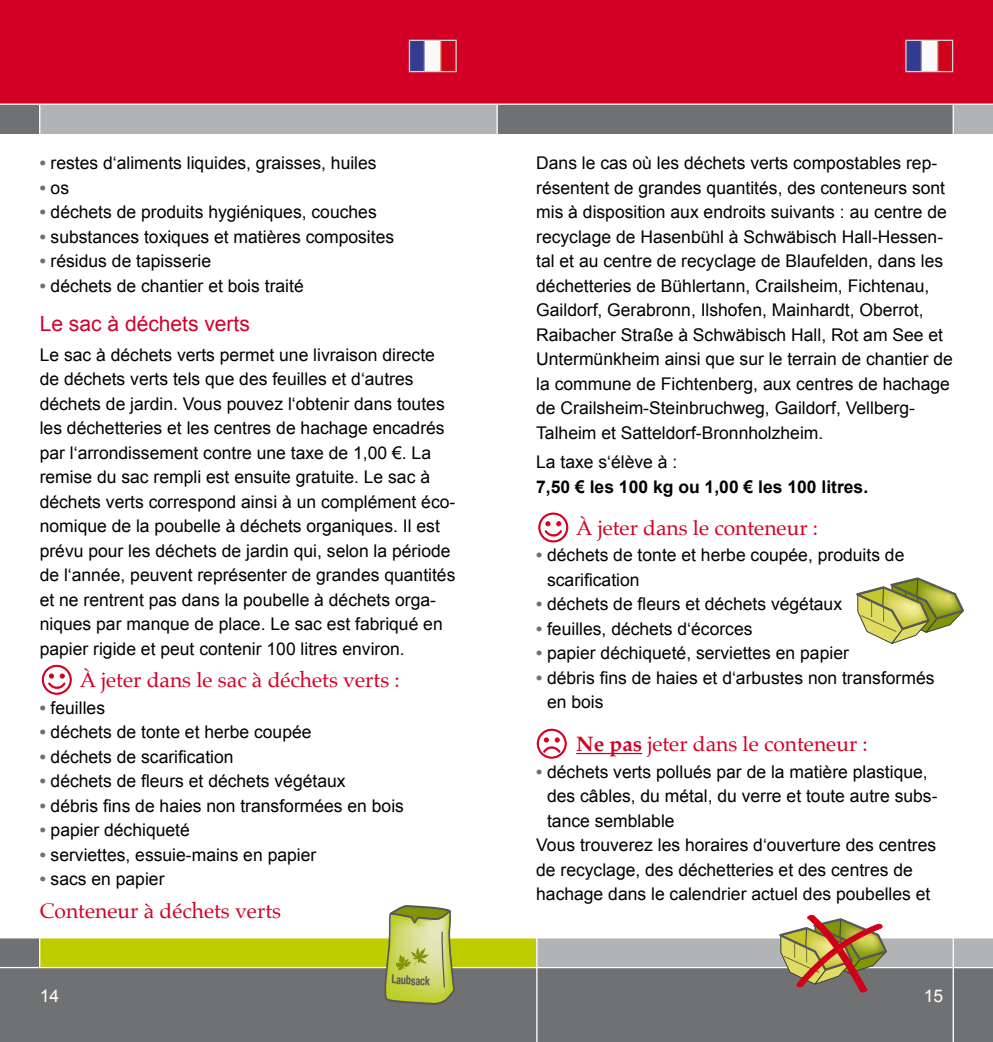
<style>
.page{position:relative;width:993px;height:1042px;background:#fff}
.page>*{position:absolute;margin:0;border:0;box-sizing:border-box;transform-origin:0 0}
.t1{font:21px "Palatino";color:#d20024}
.t2{font:21px "Arial";color:#d2002c}
.t3{font:17.5px/24.5px "Arial";color:#000}
.t4{font:700 17.5px "Arial";color:#000}
.t5{font:17.5px "Arial";color:#fff}
.t6{font:700 condensed 12.25px "Helvetica Neue";color:#58585a;scale:.82 1}
.s1{font-weight:700;color:#707172}
.s2{font-weight:700}
</style>
<div class="page">
<div style="left:0;top:0;width:992px;height:104px;background:#d20024"></div>
<div style="left:0;top:967px;width:992px;height:75px;background:#707172"></div>
<div style="left:0;top:938px;width:992px;height:29px;background:#b1b3b4"></div>
<div style="left:0;top:938px;width:40px;height:29px;background:#707172"></div>
<div style="left:0;top:104px;width:992px;height:30px;background:#707172"></div>
<div style="left:952px;top:104px;width:40px;height:30px;background:#b1b3b4"></div>
<hr style="left:952px;top:104px;width:1px;height:30px;background:#fff">
<div style="left:40px;top:104px;width:456px;height:30px;background:#b1b3b4"></div>
<div style="left:40px;top:938px;width:496px;height:29px;background:#bdcd00"></div>
<hr style="left:0;top:967px;width:992px;height:1px;background:#fff">
<hr style="left:0;top:104px;width:992px;height:1px;background:#fff">
<hr style="left:952px;top:814px;width:1px;height:228px;background:#fff">
<hr style="left:39px;top:104px;width:1px;height:863px;background:#fff">
<hr style="left:536px;top:938px;width:1px;height:104px;background:#fff">
<hr style="left:496px;top:104px;width:1px;height:30px;background:#fff">
<svg style="left:42px;top:665px;width:30px;height:30px"></svg>
<hr style="left:576px;top:753px;width:66px;height:1px;background:#d20024">
<svg style="left:538px;top:512px;width:30px;height:30px"></svg>
<svg style="left:536px;top:729px;width:30px;height:29px"></svg>
<svg style="left:381px;top:905px;width:74px;height:100px"></svg>
<svg style="left:778px;top:914px;width:109px;height:79px"></svg>
<svg style="left:856px;top:577px;width:108px;height:67px"></svg>
<img style="left:410px;top:42px;width:32px;height:28px">
<div style="left:408px;top:40px;width:48px;height:32px;border:1px solid #d0d1d2"></div>
<img style="left:906px;top:42px;width:33px;height:28px">
<div style="left:904px;top:40px;width:48px;height:32px;border:1px solid #d0d1d2"></div>
<p class="t3" style="left:40px;top:151px;width:338px"><span class="s1">•</span> restes d‘aliments liquides, graisses, huiles</p>
<p class="t3" style="left:40px;top:175px;width:31px"><span class="s1">•</span> os</p>
<p class="t3" style="left:40px;top:200px;width:338px"><span class="s1">•</span> déchets de produits hygiéniques, couches</p>
<p class="t3" style="left:40px;top:224px;width:356px"><span class="s1">•</span> substances toxiques et matières composites</p>
<p class="t3" style="left:40px;top:249px;width:173px"><span class="s1">•</span> résidus de tapisserie</p>
<p class="t3" style="left:40px;top:273px;width:265px"><span class="s1">•</span> déchets de chantier et bois traité</p>
<p class="t2" style="left:40px;top:310px;width:212px">Le sac à déchets verts</p>
<p class="t3" style="left:40px;top:342px;width:417px">Le sac à déchets verts permet une livraison directe de déchets verts tels que des feuilles et d‘autres déchets de jardin. Vous pouvez l‘obtenir dans toutes les déchetteries et les centres de hachage encadrés par l‘arrondissement contre une taxe de 1,00 €. La remise du sac rempli est ensuite gratuite. Le sac à déchets verts correspond ainsi à un complément éco&shy;nomique de la poubelle à déchets organiques. Il est prévu pour les déchets de jardin qui, selon la période de l‘année, peuvent représenter de grandes quantités et ne rentrent pas dans la poubelle à déchets orga&shy;niques par manque de place. Le sac est fabriqué en papier rigide et peut contenir 100 litres environ.</p>
<p class="t1" style="left:80px;top:663px;width:321px">À jeter dans le sac à déchets verts :</p>
<p class="t3" style="left:40px;top:695px;width:67px"><span class="s1">•</span> feuilles</p>
<p class="t3" style="left:40px;top:720px;width:273px"><span class="s1">•</span> déchets de tonte et herbe coupée</p>
<p class="t3" style="left:40px;top:744px;width:195px"><span class="s1">•</span> déchets de scarification</p>
<p class="t3" style="left:40px;top:769px;width:307px"><span class="s1">•</span> déchets de fleurs et déchets végétaux</p>
<p class="t3" style="left:40px;top:793px;width:365px"><span class="s1">•</span> débris fins de haies non transformées en bois</p>
<p class="t3" style="left:40px;top:818px;width:151px"><span class="s1">•</span> papier déchiqueté</p>
<p class="t3" style="left:40px;top:842px;width:278px"><span class="s1">•</span> serviettes, essuie-mains en papier</p>
<p class="t3" style="left:40px;top:867px;width:126px"><span class="s1">•</span> sacs en papier</p>
<p class="t1" style="left:40px;top:893px;width:243px">Conteneur à déchets verts</p>
<p class="t6" style="left:392px;top:971px;width:48px;rotate:4deg">Laubsack</p>
<p class="t3" style="left:536px;top:151px;width:418px">Dans le cas où les déchets verts compostables rep&shy;résentent de grandes quantités, des conteneurs sont mis à disposition aux endroits suivants : au centre de recyclage de Hasenbühl à Schwäbisch Hall-Hessen&shy;tal et au centre de recyclage de Blaufelden, dans les déchetteries de Bühlertann, Crailsheim, Fichtenau, Gaildorf, Gerabronn, Ilshofen, Mainhardt, Oberrot, Raibacher Straße à Schwäbisch Hall, Rot am See et Untermünkheim ainsi que sur le terrain de chantier de la commune de Fichtenberg, aux centres de hachage de Crailsheim-Steinbruchweg, Gaildorf, Vellberg-Talheim et Satteldorf-Bronnholzheim.</p>
<p class="t3" style="left:536px;top:450px;width:143px">La taxe s‘élève à :</p>
<p class="t4" style="left:536px;top:475px;width:333px">7,50 € les 100 kg ou 1,00 € les 100 litres.</p>
<p class="t1" style="left:576px;top:510px;width:243px">À jeter dans le conteneur :</p>
<p class="t3" style="left:547px;top:543px;width:359px;text-indent:-11px"><span class="s1">•</span> déchets de tonte et herbe coupée, produits de scarification</p>
<p class="t3" style="left:536px;top:592px;width:307px"><span class="s1">•</span> déchets de fleurs et déchets végétaux</p>
<p class="t3" style="left:536px;top:617px;width:218px"><span class="s1">•</span> feuilles, déchets d‘écorces</p>
<p class="t3" style="left:536px;top:641px;width:314px"><span class="s1">•</span> papier déchiqueté, serviettes en papier</p>
<p class="t3" style="left:547px;top:666px;width:389px;text-indent:-11px"><span class="s1">•</span> débris fins de haies et d‘arbustes non transformés en bois</p>
<p class="t1" style="left:576px;top:727px;width:293px"><span class="s2">Ne pas</span> jeter dans le conteneur :</p>
<p class="t3" style="left:536px;top:759px;width:393px"><span class="s1">•</span> déchets verts pollués par de la matière plastique,</p>
<p class="t3" style="left:547px;top:784px;width:392px">des câbles, du métal, du verre et toute autre subs-</p>
<p class="t3" style="left:547px;top:808px;width:129px">tance semblable</p>
<p class="t3" style="left:536px;top:833px;width:401px">Vous trouverez les horaires d‘ouverture des centres</p>
<p class="t3" style="left:536px;top:857px;width:378px">de recyclage, des déchetteries et des centres de</p>
<p class="t3" style="left:536px;top:882px;width:395px">hachage dans le calendrier actuel des poubelles et</p>
<p class="t5" style="left:40px;top:984px;width:21px">14</p>
<p class="t5" style="left:923px;top:984px;width:21px">15</p>
</div>
